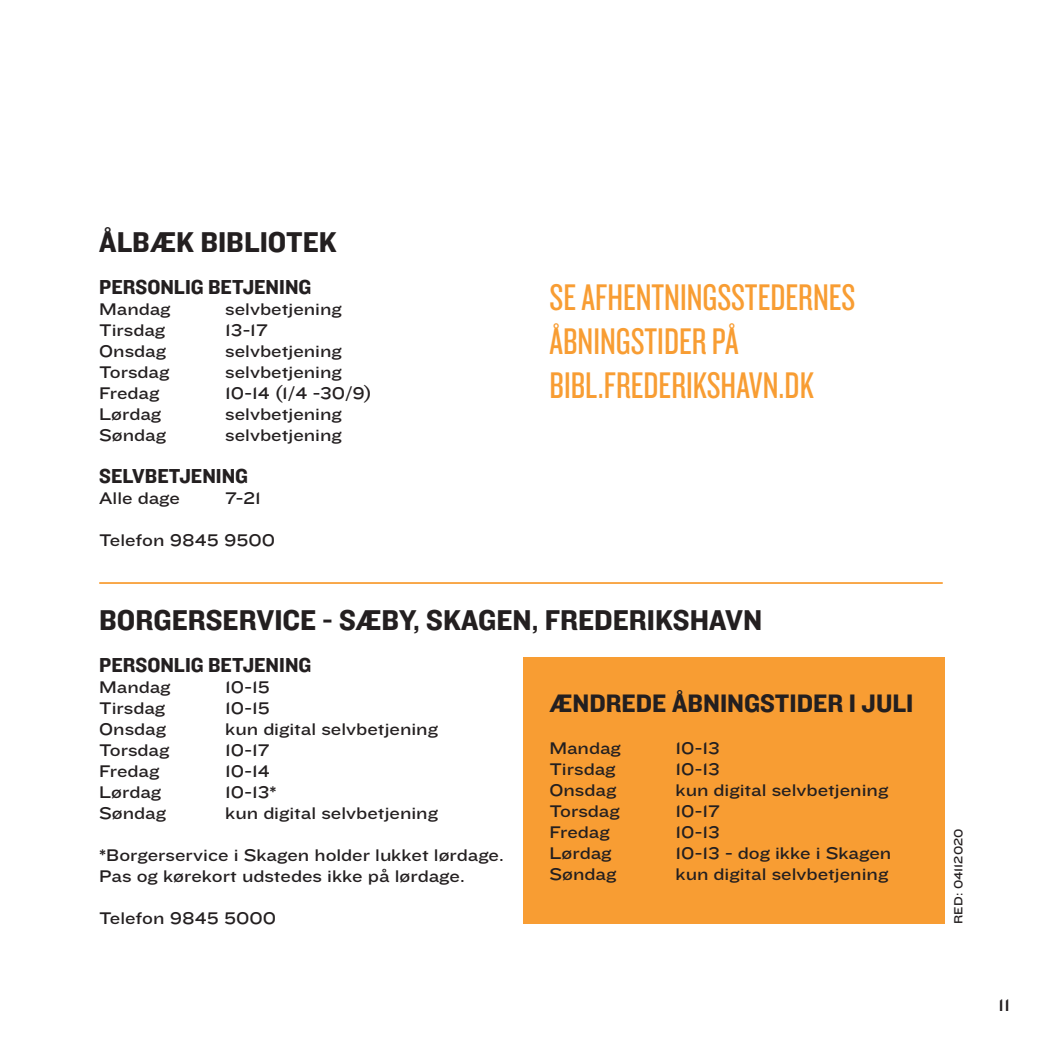
<style>
.page{position:relative;width:1042px;height:1042px;background:#fff}
.page>*{position:absolute;margin:0;border:0;box-sizing:border-box;transform-origin:0 0}
.underoverskrift3{font:38.5px/43.8px "Knockout 28 Junior Feathrwt";color:#f89d33}
.under_overskrift{font:29.75px "Knockout 51 Middleweight";color:#231f20}
.personlig_betjening{font:26.25px "Knockout 51 Middleweight";color:#231f20}
.personlig_betjening-2{font:21px "Knockout 51 Middleweight";color:#231f20}
.under_overskrift-2{font:21px "Knockout 51 Middleweight";color:#231f20}
.Brødtekst{font:17.5px "Knockout 33 Junior Heviwt";color:#231f20}
.t1{font:17.5px "Knockout 34 Junior Sumo";color:#231f20}
.Brødtekst-2{font:12.25px "Knockout 33 Junior Heviwt";color:#231f20}
</style>
<div class="page">
<div style="left:523px;top:657px;width:421px;height:267px;background:#f89d33"></div>
<hr style="left:99px;top:582px;width:844px;height:2px;background:#f89d33">
<p class="under_overskrift" style="left:99px;top:222px;width:239px">ÅLBÆK BIBLIOTEK</p>
<p class="personlig_betjening-2" style="left:99px;top:273px;width:214px">PERSONLIG BETJENING</p>
<p class="Brødtekst" style="left:99px;top:297px;width:73px">Mandag</p>
<p class="Brødtekst" style="left:225px;top:297px;width:118px">selvbetjening</p>
<p class="Brødtekst" style="left:99px;top:318px;width:67px">Tirsdag</p>
<p class="Brødtekst" style="left:225px;top:318px;width:44px">13-17</p>
<p class="Brødtekst" style="left:99px;top:339px;width:68px">Onsdag</p>
<p class="Brødtekst" style="left:225px;top:339px;width:118px">selvbetjening</p>
<p class="Brødtekst" style="left:99px;top:360px;width:72px">Torsdag</p>
<p class="Brødtekst" style="left:225px;top:360px;width:118px">selvbetjening</p>
<p class="Brødtekst" style="left:99px;top:381px;width:62px">Fredag</p>
<p class="Brødtekst" style="left:225px;top:381px;width:148px">10-14 (1/4 -30/9)</p>
<p class="Brødtekst" style="left:99px;top:402px;width:64px">Lørdag</p>
<p class="Brødtekst" style="left:225px;top:402px;width:118px">selvbetjening</p>
<p class="Brødtekst" style="left:99px;top:423px;width:68px">Søndag</p>
<p class="Brødtekst" style="left:225px;top:423px;width:118px">selvbetjening</p>
<p class="under_overskrift-2" style="left:99px;top:462px;width:150px">SELVBETJENING</p>
<p class="Brødtekst" style="left:99px;top:486px;width:82px">Alle dage</p>
<p class="Brødtekst" style="left:225px;top:486px;width:37px">7-21</p>
<p class="Brødtekst" style="left:99px;top:528px;width:177px">Telefon 9845 9500</p>
<p class="underoverskrift3" style="left:549px;top:274px;width:307px">SE AFHENTNINGSSTEDERNES<br>ÅBNINGSTIDER PÅ<br>BIBL.FREDERIKSHAVN.DK</p>
<p class="under_overskrift" style="left:99px;top:600px;width:664px">BORGERSERVICE - SÆBY, SKAGEN, FREDERIKSHAVN</p>
<p class="personlig_betjening-2" style="left:99px;top:651px;width:214px">PERSONLIG BETJENING</p>
<p class="Brødtekst" style="left:99px;top:675px;width:73px">Mandag</p>
<p class="Brødtekst" style="left:225px;top:675px;width:46px">10-15</p>
<p class="Brødtekst" style="left:99px;top:696px;width:67px">Tirsdag</p>
<p class="Brødtekst" style="left:225px;top:696px;width:46px">10-15</p>
<p class="Brødtekst" style="left:99px;top:717px;width:68px">Onsdag</p>
<p class="Brødtekst" style="left:225px;top:717px;width:214px">kun digital selvbetjening</p>
<p class="Brødtekst" style="left:99px;top:738px;width:72px">Torsdag</p>
<p class="Brødtekst" style="left:225px;top:738px;width:46px">10-17</p>
<p class="Brødtekst" style="left:99px;top:759px;width:62px">Fredag</p>
<p class="Brødtekst" style="left:225px;top:759px;width:46px">10-14</p>
<p class="Brødtekst" style="left:99px;top:780px;width:64px">Lørdag</p>
<p class="Brødtekst" style="left:225px;top:780px;width:53px">10-13*</p>
<p class="Brødtekst" style="left:99px;top:801px;width:68px">Søndag</p>
<p class="Brødtekst" style="left:225px;top:801px;width:214px">kun digital selvbetjening</p>
<p class="Brødtekst" style="left:99px;top:843px;width:406px">*Borgerservice i Skagen holder lukket lørdage.</p>
<p class="Brødtekst" style="left:99px;top:864px;width:367px">Pas og kørekort udstedes ikke på lørdage.</p>
<p class="Brødtekst" style="left:99px;top:906px;width:179px">Telefon 9845 5000</p>
<p class="personlig_betjening" style="left:549px;top:685px;width:365px">ÆNDREDE ÅBNINGSTIDER I JULI</p>
<p class="Brødtekst" style="left:549px;top:735px;width:73px">Mandag</p>
<p class="Brødtekst" style="left:675px;top:735px;width:46px">10-13</p>
<p class="Brødtekst" style="left:549px;top:756px;width:67px">Tirsdag</p>
<p class="Brødtekst" style="left:675px;top:756px;width:46px">10-13</p>
<p class="Brødtekst" style="left:549px;top:777px;width:68px">Onsdag</p>
<p class="Brødtekst" style="left:675px;top:777px;width:214px">kun digital selvbetjening</p>
<p class="Brødtekst" style="left:549px;top:798px;width:72px">Torsdag</p>
<p class="Brødtekst" style="left:675px;top:798px;width:46px">10-17</p>
<p class="Brødtekst" style="left:549px;top:819px;width:62px">Fredag</p>
<p class="Brødtekst" style="left:675px;top:819px;width:46px">10-13</p>
<p class="Brødtekst" style="left:549px;top:840px;width:64px">Lørdag</p>
<p class="Brødtekst" style="left:675px;top:840px;width:217px">10-13 - dog ikke i Skagen</p>
<p class="Brødtekst" style="left:549px;top:861px;width:68px">Søndag</p>
<p class="Brødtekst" style="left:675px;top:861px;width:214px">kun digital selvbetjening</p>
<p class="Brødtekst-2" style="left:949px;top:924px;width:97px;rotate:-90deg">RED: 04112020</p>
<p class="t1" style="left:998px;top:993px;width:14px">11</p>
</div>
